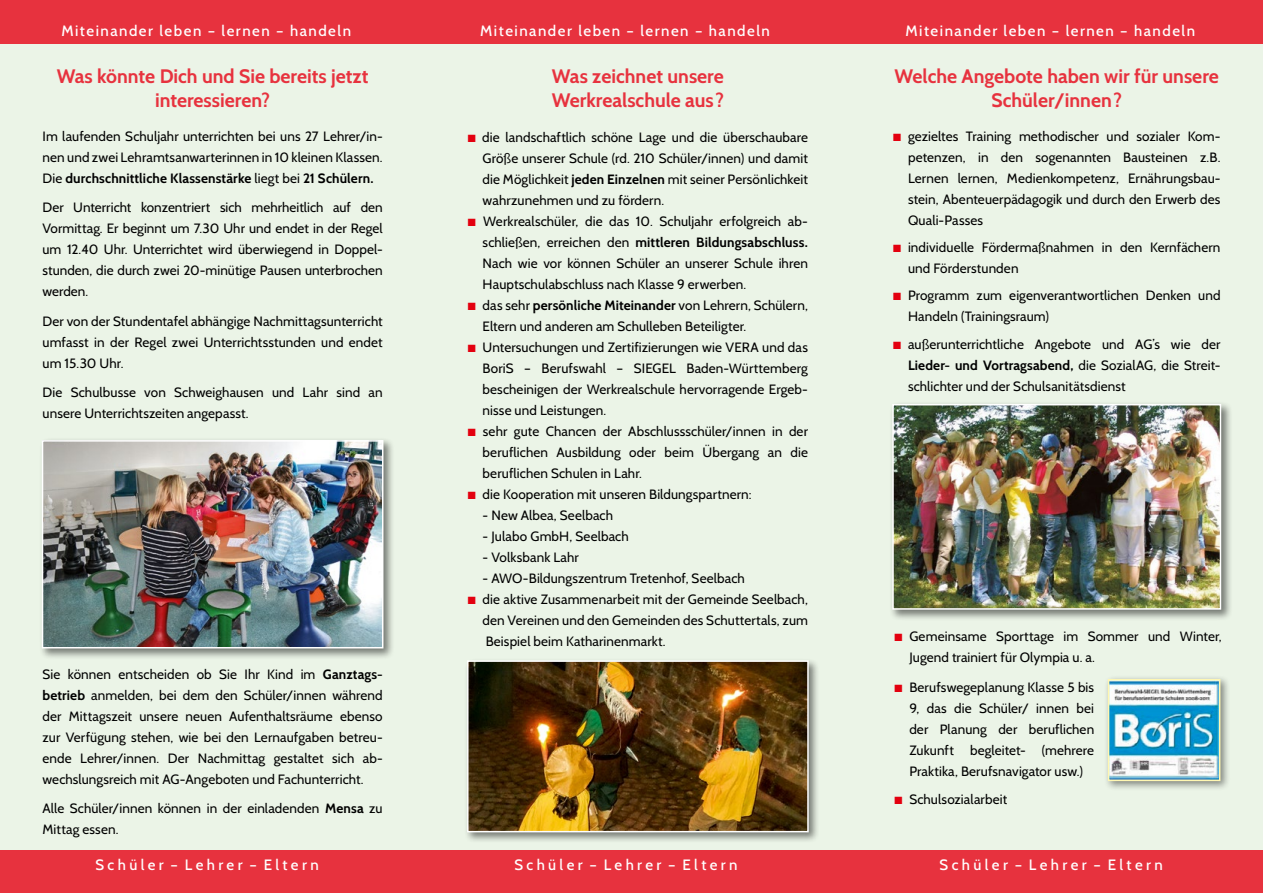
<style>
.page{position:relative;width:1263px;height:893px;background:#fff}
.page>*{position:absolute;margin:0;border:0;box-sizing:border-box;transform-origin:0 0}
.t1{font:700 19.5px/24px "Cabin";color:#e7323e;text-align:center}
.t2{font:500 15px "Cabin";letter-spacing:.1em;color:#fff}
.t3{font:13.5px/21px "Cabin";letter-spacing:.01em;color:#000;text-align:justify}
.s1{font-weight:700}
.s2{color:#e3000f}
</style>
<div class="page">
<div style="left:0;top:43px;width:1263px;height:807px;background:#ebf4e7"></div>
<div style="left:0;top:0;width:1263px;height:44px;background:#e7323e"></div>
<div style="left:0;top:850px;width:1263px;height:43px;background:#e7323e"></div>
<div style="left:39px;top:437px;width:356px;height:223px;background:#000;opacity:.5"></div>
<img style="left:45px;top:443px;width:335px;height:202px">
<div style="left:42px;top:440px;width:341px;height:208px;border:2px solid #fff"></div>
<div style="left:464px;top:657px;width:356px;height:186px;background:#000;opacity:.5"></div>
<img style="left:470px;top:663px;width:336px;height:166px">
<div style="left:467px;top:660px;width:342px;height:172px;border:2px solid #fff"></div>
<div style="left:1104px;top:675px;width:126px;height:116px;background:#000;opacity:.45"></div>
<img style="left:1110px;top:681px;width:108px;height:98px">
<div style="left:1108px;top:679px;width:112px;height:102px;border:1px solid #fff7b2"></div>
<div style="left:889px;top:401px;width:344px;height:220px;background:#000;opacity:.5"></div>
<img style="left:895px;top:407px;width:323px;height:200px">
<div style="left:892px;top:404px;width:329px;height:206px;border:2px solid #fff"></div>
<p class="t2" style="left:61px;top:21px;width:291px">Miteinander leben – lernen – handeln</p>
<p class="t2" style="left:480px;top:21px;width:291px">Miteinander leben – lernen – handeln</p>
<p class="t2" style="left:905px;top:21px;width:291px">Miteinander leben – lernen – handeln</p>
<h1 class="t1" style="left:57px;top:64px;width:313px">Was könnte Dich und Sie bereits jetzt interessieren?</h1>
<p class="t3" style="left:43px;top:125px;width:342px">Im laufenden Schuljahr unterrichten bei uns 27 Lehrer/in&shy;nen und zwei Lehramtsanwarterinnen in 10 kleinen Klassen.<br>Die <span class="s1">durchschnittliche Klassenstärke</span> liegt bei <span class="s1">21 Schülern.</span></p>
<p class="t3" style="left:43px;top:197px;width:342px">Der Unterricht konzentriert sich mehrheitlich auf den Vormittag. Er beginnt um 7.30 Uhr und endet in der Regel um 12.40 Uhr. Unterrichtet wird überwiegend in Doppel&shy;stunden, die durch zwei 20-minütige Pausen unterbrochen werden.</p>
<p class="t3" style="left:43px;top:310px;width:342px">Der von der Stundentafel abhängige Nachmittagsunterricht umfasst in der Regel zwei Unterrichtsstunden und endet um 15.30 Uhr.</p>
<p class="t3" style="left:43px;top:382px;width:342px">Die Schulbusse von Schweighausen und Lahr sind an unsere Unterrichtszeiten angepasst.</p>
<p class="t3" style="left:43px;top:663px;width:342px">Sie können entscheiden ob Sie Ihr Kind im <span class="s1">Ganztags&shy;betrieb</span> anmelden, bei dem den Schüler/innen während der Mittagszeit unsere neuen Aufenthaltsräume ebenso zur Verfügung stehen, wie bei den Lernaufgaben betreu&shy;ende Lehrer/innen. Der Nachmittag gestaltet sich ab&shy;wechslungsreich mit AG-Angeboten und Fachunterricht.</p>
<p class="t3" style="left:43px;top:798px;width:342px">Alle Schüler/innen können in der einladenden <span class="s1">Mensa</span> zu<br>Mittag essen.</p>
<h1 class="t1" style="left:552px;top:64px;width:174px;text-align:left">Was zeichnet unsere<br>Werkrealschule aus?</h1>
<h1 class="t1" style="left:894px;top:64px;width:326px">Welche Angebote haben wir für unsere<br>Schüler/innen?</h1>
<p class="t3" style="left:483px;top:127px;width:327px;text-indent:-15px"><span class="s2">■</span> die landschaftlich schöne Lage und die überschaubare Größe unserer Schule (rd. 210 Schüler/innen) und damit die Möglichkeit <span class="s1">jeden Einzelnen</span> mit seiner Persönlichkeit wahrzunehmen und zu fördern.</p>
<p class="t3" style="left:483px;top:211px;width:327px;text-indent:-15px"><span class="s2">■</span> Werkrealschüler, die das 10. Schuljahr erfolgreich ab&shy;schließen, erreichen den <span class="s1">mittleren Bildungsabschluss.<br></span>Nach wie vor können Schüler an unserer Schule ihren Hauptschulabschluss nach Klasse 9 erwerben.</p>
<p class="t3" style="left:483px;top:295px;width:327px;text-indent:-15px"><span class="s2">■</span> das sehr <span class="s1">persönliche Miteinander</span> von Lehrern, Schülern,<br>Eltern und anderen am Schulleben Beteiligter.</p>
<p class="t3" style="left:483px;top:337px;width:327px;text-indent:-15px"><span class="s2">■</span> Untersuchungen und Zertifizierungen wie VERA und das BoriS – Berufswahl – SIEGEL Baden-Württemberg bescheinigen der Werkrealschule hervorragende Ergeb&shy;nisse und Leistungen.</p>
<p class="t3" style="left:483px;top:421px;width:327px;text-indent:-15px"><span class="s2">■</span> sehr gute Chancen der Abschlussschüler/innen in der beruflichen Ausbildung oder beim Übergang an die beruflichen Schulen in Lahr.</p>
<p class="t3" style="left:468px;top:484px;width:285px"><span class="s2">■</span> die Kooperation mit unseren Bildungspartnern:</p>
<p class="t3" style="left:483px;top:505px;width:132px">- New Albea, Seelbach</p>
<p class="t3" style="left:483px;top:526px;width:147px">- Julabo GmbH, Seelbach</p>
<p class="t3" style="left:483px;top:547px;width:98px">- Volksbank Lahr</p>
<p class="t3" style="left:483px;top:568px;width:264px">- AWO-Bildungszentrum Tretenhof, Seelbach</p>
<p class="t3" style="left:483px;top:589px;width:327px;text-indent:-15px"><span class="s2">■</span> die aktive Zusammenarbeit mit der Gemeinde Seelbach, den Vereinen und den Gemeinden des Schuttertals, zum Beispiel beim Katharinenmarkt.</p>
<p class="t3" style="left:908px;top:125px;width:314px;text-indent:-15px"><span class="s2">■</span> gezieltes Training methodischer und sozialer Kom&shy;petenzen, in den sogenannten Bausteinen z.B.<br>Lernen lernen, Medienkompetenz, Ernährungsbau&shy;stein, Abenteuerpädagogik und durch den Erwerb des Quali-Passes</p>
<p class="t3" style="left:908px;top:237px;width:314px;text-indent:-15px"><span class="s2">■</span> individuelle Fördermaßnahmen in den Kernfächern und Förderstunden</p>
<p class="t3" style="left:908px;top:285px;width:314px;text-indent:-15px"><span class="s2">■</span> Programm zum eigenverantwortlichen Denken und<br>Handeln (Trainingsraum)</p>
<p class="t3" style="left:908px;top:333px;width:314px;text-indent:-15px"><span class="s2">■</span> außerunterrichtliche Angebote und AG’s wie der <span class="s1">Lieder- und Vortragsabend,</span> die SozialAG, die Streit&shy;schlichter und der Schulsanitätsdienst</p>
<p class="t3" style="left:909px;top:626px;width:314px;text-indent:-15px"><span class="s2">■</span> Gemeinsame Sporttage im Sommer und Winter,<br>Jugend trainiert für Olympia u. a.</p>
<p class="t3" style="left:909px;top:677px;width:186px;text-indent:-15px"><span class="s2">■</span> Berufswegeplanung Klasse 5 bis 9, das die Schüler/ innen bei der Planung der beruflichen Zukunft begleitet- (mehrere Praktika, Berufsnavigator usw.)</p>
<p class="t3" style="left:894px;top:788px;width:114px"><span class="s2">■</span> Schulsozialarbeit</p>
<p class="t2" style="left:95px;top:856px;width:225px">S c h ü l e r – L e h r e r – E l t e r n</p>
<p class="t2" style="left:514px;top:856px;width:225px">S c h ü l e r – L e h r e r – E l t e r n</p>
<p class="t2" style="left:940px;top:856px;width:225px">S c h ü l e r – L e h r e r – E l t e r n</p>
</div>
